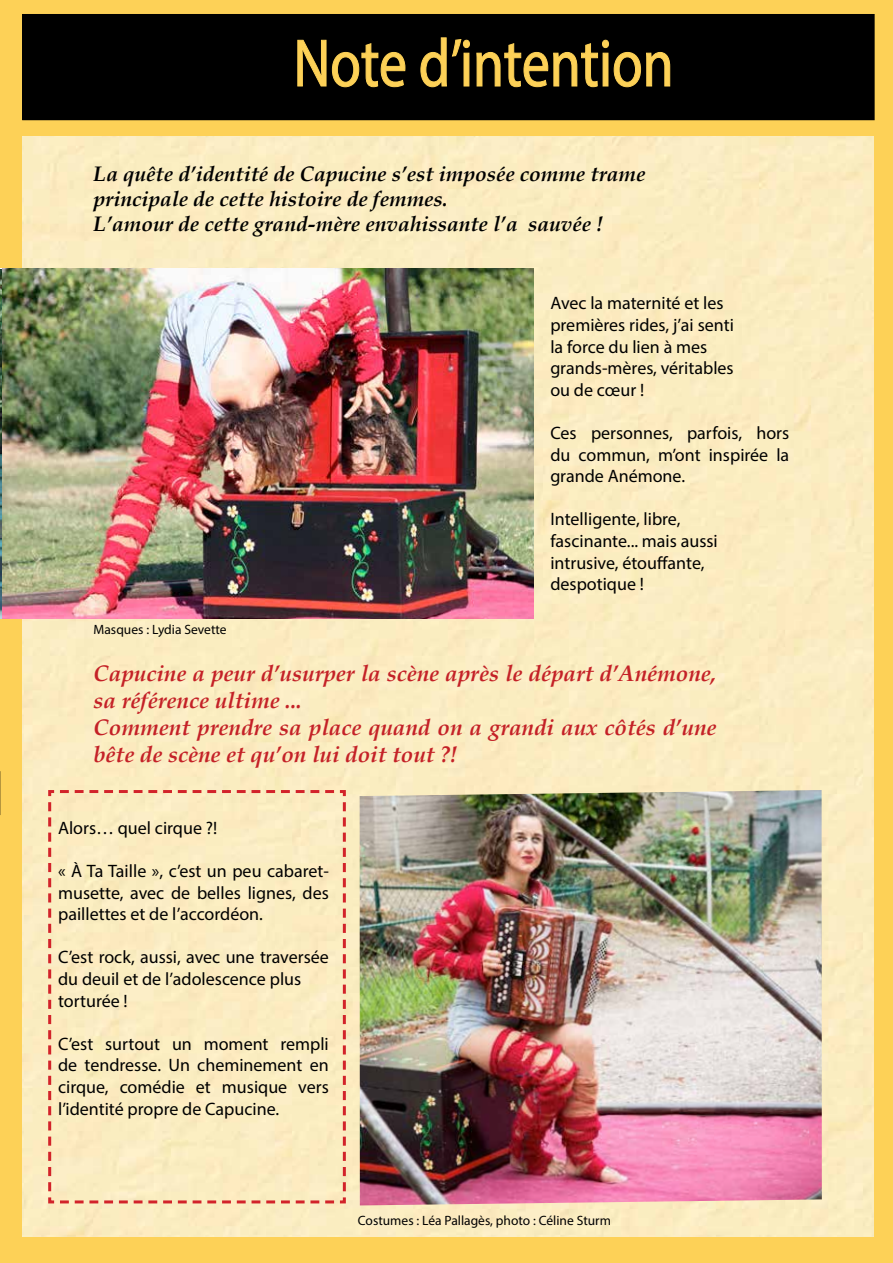
<style>
.page{position:relative;width:893px;height:1263px;background:#fff}
.page>*{position:absolute;margin:0;border:0;box-sizing:border-box;transform-origin:0 0}
.t1{font:67.8px "Myriad Pro";color:#fdd157;scale:.82 1}
.t2{font:italic 700 22.5px/27px "Book Antiqua";color:#c42127}
.t3{font:italic 700 21px/25.2px "Book Antiqua";color:#000}
.t4{font:18px/21.6px "Myriad Pro";color:#000}
.t5{font:13.5px "Myriad Pro";color:#000}
</style>
<div class="page">
<div style="left:22px;top:136px;width:853px;height:1101px;background:#faedc0"></div>
<div style="left:875px;top:52px;width:18px;height:1206px;background:#fdd157"></div>
<div style="left:3px;top:90px;width:19px;height:1173px;background:#fdd157"></div>
<hr style="left:0;top:1px;width:3px;height:1262px;background:#fdd157">
<img style="left:0;top:269px;width:533px;height:350px">
<img style="left:360px;top:790px;width:462px;height:415px">
<div style="left:47px;top:788px;width:300px;height:417px;background:#faedc0"></div>
<div style="left:1px;top:0;width:892px;height:136px;background:#fdd157"></div>
<div style="left:23px;top:14px;width:851px;height:106px;background:#000"></div>
<svg style="left:297px;top:40px;width:109px;height:48px"></svg>
<svg style="left:420px;top:37px;width:50px;height:51px"></svg>
<svg style="left:476px;top:39px;width:194px;height:49px"></svg>
<div style="left:0;top:1237px;width:893px;height:26px;background:#fdd157"></div>
<svg style="left:0;top:771px;width:1px;height:44px"></svg>
<h1 class="t1" style="left:294px;top:21px;width:465px">Note d’intention</h1>
<p class="t3" style="left:94px;top:161px;width:553px">La quête d’identité de Capucine s’est imposée comme trame principale de cette histoire de femmes.<br>L’amour de cette grand-mère envahissante l’a sauvée !</p>
<p class="t5" style="left:94px;top:621px;width:135px">Masques : Lydia Sevette</p>
<p class="t4" style="left:550px;top:292px;width:185px">Avec la maternité et les premières rides, j’ai senti la force du lien à mes grands-mères, véritables ou de cœur !</p>
<p class="t4" style="left:550px;top:422px;width:240px;text-align:justify">Ces personnes, parfois, hors du commun, m’ont inspirée la grande Anémone.</p>
<p class="t4" style="left:550px;top:508px;width:169px">Intelligente, libre, fascinante... mais aussi intrusive, étouffante, despotique !</p>
<p class="t2" style="left:94px;top:660px;width:624px">Capucine a peur d’usurper la scène après le départ d’Anémone, sa référence ultime ...<br>Comment prendre sa place quand on a grandi aux côtés d’une bête de scène et qu’on lui doit tout ?!</p>
<p class="t4" style="left:58px;top:817px;width:161px">Alors… quel cirque ?!</p>
<p class="t4" style="left:58px;top:860px;width:272px;text-align:justify">« À Ta Taille », c’est un peu cabaret&shy;musette, avec de belles lignes, des paillettes et de l’accordéon.</p>
<p class="t4" style="left:58px;top:946px;width:272px">C’est rock, aussi, avec une traversée du deuil et de l’adolescence plus torturée !</p>
<p class="t4" style="left:58px;top:1033px;width:272px;text-align:justify">C’est surtout un moment rempli de tendresse. Un cheminement en cirque, comédie et musique vers l’identité propre de Capucine.</p>
<p class="t5" style="left:358px;top:1212px;width:254px">Costumes : Léa Pallagès, photo : Céline Sturm</p>
</div>
